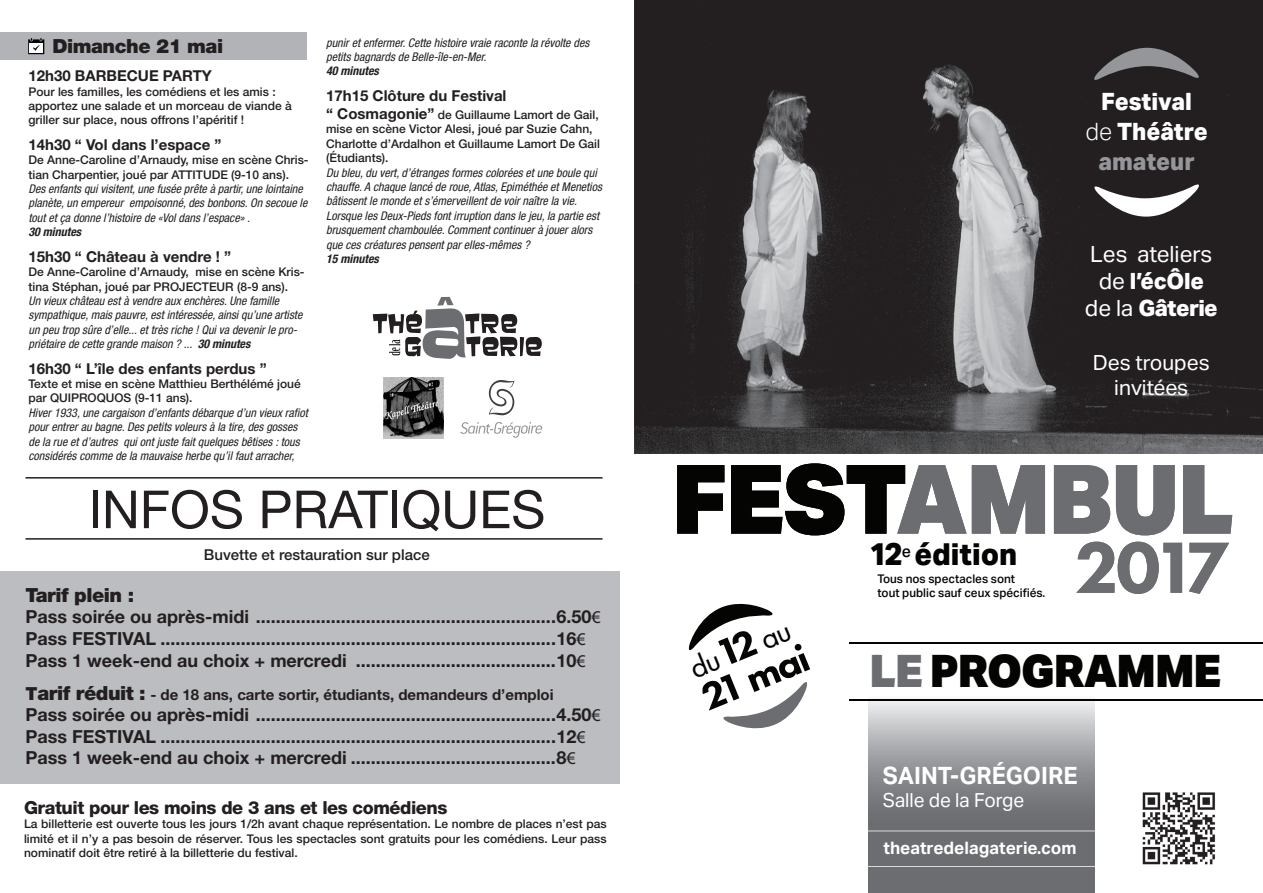
<style>
.page{position:relative;width:1263px;height:893px;background:#fff}
.page>*{position:absolute;margin:0;border:0;box-sizing:border-box;transform-origin:0 0}
.t1{font:900 96px "Aktiv Grotesk";letter-spacing:-.025em;color:#6c6d70}
.t2{font:800 75px "Futura PT";color:#6c6d70}
.t3{font:52.5px "Helvetica Neue";color:#231f20}
.t4{font:900 45px "Aktiv Grotesk";letter-spacing:-.025em;color:#040503}
.t5{font:800 39.3px "Futura PT";color:#040503}
.t6{font:31.35px "Futura PT";color:#040503}
.t7{font:800 30.45px "Aktiv Grotesk";color:#040503}
.t8{font:800 24px/30px "Aktiv Grotesk";letter-spacing:-.005em;color:#fff;text-align:center}
.t9{font:700 24px "Aktiv Grotesk";color:#fff}
.t10{font:22.5px/27px "Aktiv Grotesk";color:#fff;text-align:center}
.t11{font:21px/25.2px "Aktiv Grotesk";color:#fff;text-align:center}
.t12{font:900 19.5px "Helvetica Neue";letter-spacing:-.025em;color:#231f20}
.t13{font:19.5px "Aktiv Grotesk";color:#fff}
.t14{font:700 18px "Helvetica Neue";color:#231f20}
.t15{font:800 18px "Helvetica Neue";letter-spacing:-.025em;color:#231f20}
.t16{font:700 17.25px "Aktiv Grotesk";color:#fff}
.t17{font:700 15px "Helvetica Neue";color:#231f20}
.t18{font:500 15px "Helvetica Neue";color:#231f20}
.t19{font:italic condensed 12px/14.4px "Helvetica Neue";color:#231f20}
.t20{font:500 12px/14.4px "Helvetica Neue";color:#231f20}
.t21{font:500 12px/14.4px "Aktiv Grotesk";color:#040503}
.t22{font:italic 700 condensed 12px "Helvetica Neue";color:#231f20}
.s1{font-weight:700}
.s2{font-weight:700;font-style:normal;font-stretch:normal;font-size:15px}
.s3{font-weight:500;font-style:normal;font-stretch:normal}
.s4{font-weight:800}
.s5{font-weight:300}
.s6{color:#949699}
.s7{color:#040503}
.s8{font-size:31.5px}
.s9{font-family:"Myriad Pro";font-weight:400}
.s10{font-weight:900;font-size:18px}
.s11{font-weight:900;font-size:19.5px}
.s12{font-weight:800;font-size:39.3px}
.s13{color:#6c6d70}
</style>
<div class="page">
<div style="left:0;top:571px;width:620px;height:212px;background:#bcbdc0"></div>
<div style="left:0;top:32px;width:306px;height:28px;background:#b2b3b7"></div>
<svg style="left:28px;top:38px;width:16px;height:16px"></svg>
<img style="left:635px;top:0;width:628px;height:454px">
<svg style="left:1092px;top:48px;width:109px;height:34px;background:#4f4d4f"></svg>
<svg style="left:688px;top:603px;width:85px;height:48px"></svg>
<svg style="left:1092px;top:183px;width:109px;height:34px"></svg>
<svg style="left:723px;top:682px;width:85px;height:47px"></svg>
<svg style="left:869px;top:701px;width:225px;height:192px;background:#8d8e91"></svg>
<hr style="left:849px;top:699px;width:414px;height:2px;background:#040503">
<hr style="left:849px;top:643px;width:414px;height:1px;background:#040503">
<img style="left:1142px;top:792px;width:73px;height:73px">
<hr style="left:868px;top:831px;width:227px;height:1px;background:#fff">
<hr style="left:868px;top:866px;width:227px;height:1px;background:#fff">
<hr style="left:26px;top:477px;width:577px;height:2px;background:#231f20">
<hr style="left:26px;top:538px;width:577px;height:2px;background:#231f20">
<img style="left:384px;top:378px;width:59px;height:61px">
<svg style="left:489px;top:380px;width:25px;height:35px"></svg>
<svg style="left:460px;top:422px;width:82px;height:16px"></svg>
<svg style="left:373px;top:297px;width:169px;height:62px"></svg>
<p class="t19" style="left:326px;top:35px;width:265px">punir et enfermer. Cette histoire vraie raconte la révolte des petits bagnards de Belle-île-en-Mer.<br><span class="s1">40 minutes</span></p>
<p class="t17" style="left:326px;top:86px;width:182px">17h15 Clôture du Festival</p>
<p class="t19" style="left:326px;top:107px;width:277px"><span class="s2">“ Cosmagonie”</span> <span class="s3">de Guillaume Lamort de Gail, mise en scène Victor Alesi, joué par Suzie Cahn, Charlotte d’Ardalhon et Guillaume Lamort De Gail (Étudiants).<br></span>Du bleu, du vert, d’étranges formes colorées et une boule qui chauffe. A chaque lancé de roue, Atlas, Epiméthée et Menetios bâtissent le monde et s’émerveillent de voir naître la vie.<br>Lorsque les Deux-Pieds font irruption dans le jeu, la partie est brusquement chamboulée. Comment continuer à jouer alors que ces créatures pensent par elles-mêmes ?</p>
<p class="t22" style="left:326px;top:251px;width:54px">15 minutes</p>
<p class="t10" style="left:1085px;top:240px;width:134px">Les ateliers de <span class="s4">l’écÔle </span>de la <span class="s4">Gâterie</span></p>
<p class="t11" style="left:1093px;top:349px;width:118px">Des troupes invitées</p>
<p class="t12" style="left:53px;top:34px;width:172px">Dimanche 21 mai</p>
<p class="t17" style="left:28px;top:66px;width:185px">12h30 BARBECUE PARTY</p>
<p class="t20" style="left:28px;top:84px;width:265px">Pour les familles, les comédiens et les amis : apportez une salade et un morceau de viande à griller sur place, nous offrons l’apéritif !</p>
<p class="t17" style="left:28px;top:135px;width:195px">14h30 “ Vol dans l’espace ”</p>
<p class="t20" style="left:28px;top:153px;width:282px">De Anne-Caroline d’Arnaudy, mise en scène Chris&shy;tian Charpentier, joué par ATTITUDE (9-10 ans).</p>
<p class="t19" style="left:28px;top:181px;width:280px">Des enfants qui visitent, une fusée prête à partir, une lointaine planète, un empereur empoisonné, des bonbons. On secoue le tout et ça donne l’histoire de «Vol dans l’espace» .<br><span class="s1">30 minutes</span></p>
<p class="t17" style="left:28px;top:247px;width:204px">15h30 “ Château à vendre ! ”</p>
<p class="t19" style="left:28px;top:265px;width:278px"><span class="s3">De Anne-Caroline d’Arnaudy, mise en scène Kris&shy;tina Stéphan, joué par PROJECTEUR (8-9 ans).<br></span>Un vieux château est à vendre aux enchères. Une famille sympathique, mais pauvre, est intéressée, ainsi qu’une artiste un peu trop sûre d’elle... et très riche ! Qui va devenir le pro&shy;priétaire de cette grande maison ? ... <span class="s1">30 minutes</span></p>
<p class="t17" style="left:28px;top:359px;width:240px">16h30 “ L’île des enfants perdus ”</p>
<p class="t19" style="left:28px;top:376px;width:281px"><span class="s3">Texte et mise en scène Matthieu Berthélémé joué par QUIPROQUOS (9-11 ans).<br></span>Hiver 1933, une cargaison d’enfants débarque d’un vieux rafiot pour entrer au bagne. Des petits voleurs à la tire, des gosses de la rue et d’autres qui ont juste fait quelques bêtises : tous considérés comme de la mauvaise herbe qu’il faut arracher,</p>
<p class="t8" style="left:1085px;top:86px;width:124px">Festival <span class="s5">de</span> Théâtre <span class="s6">amateur</span></p>
<p class="t1" style="left:671px;top:437px;width:564px"><span class="s7">FEST</span>AMBUL</p>
<p class="t3" style="left:88px;top:478px;width:458px">INFOS PRATIQUES</p>
<p class="t18" style="left:204px;top:545px;width:227px">Buvette et restauration sur place</p>
<p class="t2" style="left:1074px;top:521px;width:157px">2017</p>
<p class="t7" style="left:869px;top:535px;width:149px"><span class="s8">12</span><sup>e</sup> édition</p>
<p class="t21" style="left:878px;top:571px;width:169px">Tous nos spectacles sont<br>tout public sauf ceux spécifiés.</p>
<p class="t12" style="left:26px;top:583px;width:110px">Tarif plein :</p>
<p class="t14" style="left:26px;top:606px;width:577px">Pass soirée ou après-midi ............................................................6.50<span class="s9">€</span></p>
<p class="t14" style="left:26px;top:627px;width:562px">Pass FESTIVAL ...............................................................................16<span class="s9">€</span></p>
<p class="t14" style="left:26px;top:649px;width:562px">Pass 1 week-end au choix + mercredi ........................................10<span class="s9">€</span></p>
<p class="t17" style="left:26px;top:685px;width:530px"><span class="s10">T</span><span class="s11">arif réduit :</span> - de 18 ans, carte sortir, étudiants, demandeurs d’emploi</p>
<p class="t14" style="left:26px;top:704px;width:577px">Pass soirée ou après-midi ............................................................4.50<span class="s9">€</span></p>
<p class="t14" style="left:26px;top:725px;width:562px">Pass FESTIVAL ...............................................................................12<span class="s9">€</span></p>
<p class="t14" style="left:26px;top:747px;width:552px">Pass 1 week-end au choix + mercredi .........................................8<span class="s9">€</span></p>
<p class="t6" style="left:684px;top:652px;width:108px;rotate:-22deg">du<span class="s12">12</span> au</p>
<p class="t5" style="left:694px;top:676px;width:115px;rotate:-22deg">21 mai</p>
<p class="t4" style="left:870px;top:641px;width:353px"><span class="s13">LE</span> PROGRAMME</p>
<p class="t9" style="left:883px;top:761px;width:196px">SAINT-GRÉGOIRE</p>
<p class="t13" style="left:883px;top:789px;width:143px">Salle de la Forge</p>
<p class="t15" style="left:24px;top:797px;width:425px">Gratuit pour les moins de 3 ans et les comédiens</p>
<p class="t20" style="left:24px;top:817px;width:584px;text-align:justify">La billetterie est ouverte tous les jours 1/2h avant chaque représentation. Le nombre de places n’est pas limité et il n’y a pas besoin de réserver. Tous les spectacles sont gratuits pour les comédiens. Leur pass nominatif doit être retiré à la billetterie du festival.</p>
<p class="t16" style="left:883px;top:838px;width:195px">theatredelagaterie.com</p>
</div>
